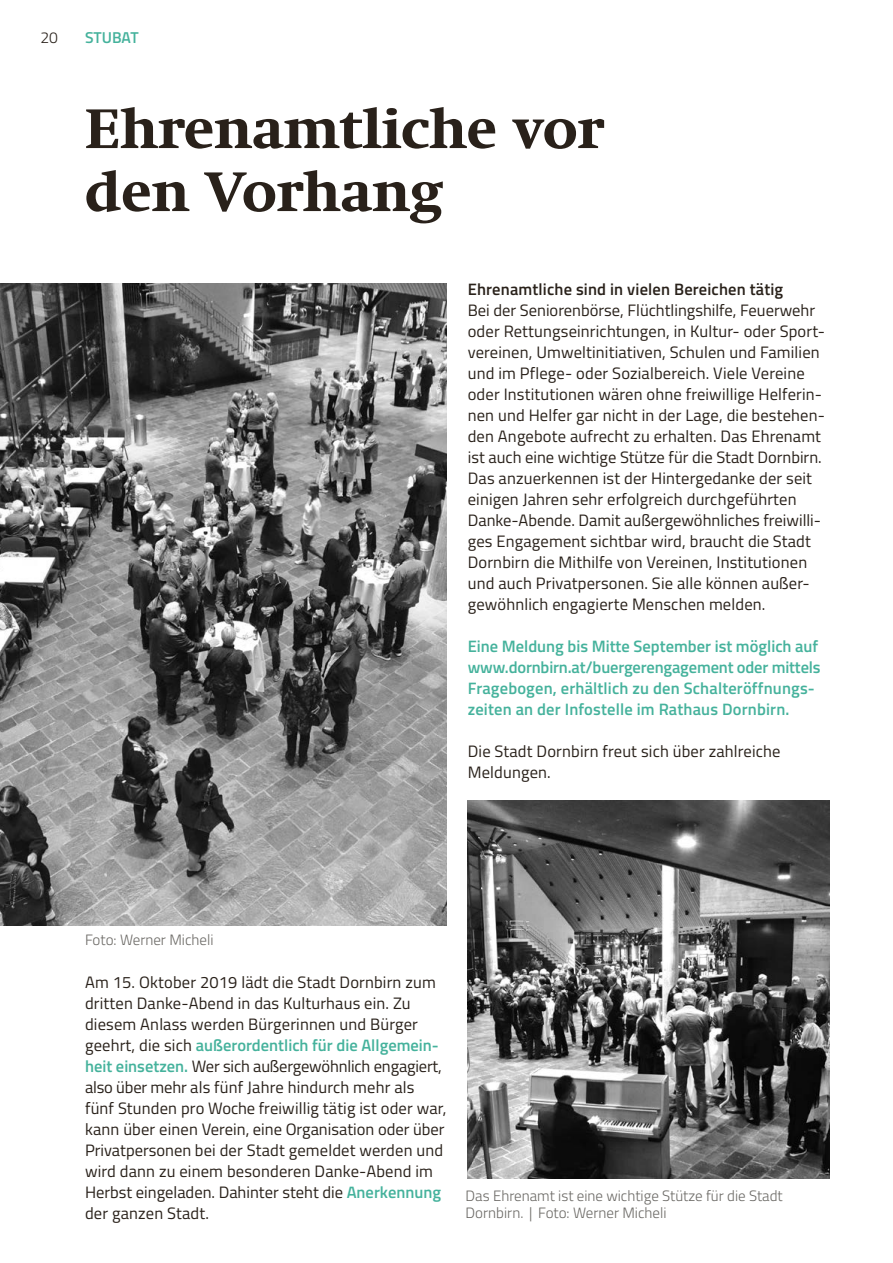
<style>
.page{position:relative;width:893px;height:1263px;background:#fff}
.page>*{position:absolute;margin:0;border:0;box-sizing:border-box;transform-origin:0 0}
.Headline_Schwarz{font:800 54px/63px "Swift";color:#29211a}
.Fließtext___Einzug{font:16.5px/21px "Titillium";letter-spacing:.01em;color:#29211a}
.Fließtext___Einzug-2{font:600 16.5px/21px "Titillium";color:#45b29c}
.Fließtext___Einzug-3{font:600 16.5px "Titillium";letter-spacing:.01em;color:#29211a}
.t1{font:600 15.75px "Titillium";color:#45b29c}
.t2{font:300 15.75px "Titillium";color:#29211a}
.BU_links{font:300 15px/17px "Titillium";color:#6a6864}
.s1{font-weight:600;color:#45b29c}
</style>
<div class="page">
<img style="left:0;top:284px;width:446px;height:641px">
<img style="left:468px;top:800px;width:361px;height:378px">
<p class="t2" style="left:40px;top:26px;width:19px">20</p>
<p class="t1" style="left:85px;top:26px;width:55px">STUBAT</p>
<p class="Headline_Schwarz" style="left:85px;top:98px;width:520px">Ehrenamtliche vor den Vorhang</p>
<p class="Fließtext___Einzug-3" style="left:468px;top:277px;width:317px">Ehrenamtliche sind in vielen Bereichen tätig</p>
<p class="Fließtext___Einzug" style="left:468px;top:299px;width:359px">Bei der Seniorenbörse, Flüchtlingshilfe, Feuerwehr oder Rettungseinrichtungen, in Kultur- oder Sport-</p>
<p class="Fließtext___Einzug" style="left:468px;top:341px;width:359px">vereinen, Umweltinitiativen, Schulen und Familien und im Pflege- oder Sozialbereich. Viele Vereine oder Institutionen wären ohne freiwillige Helferin&shy;nen und Helfer gar nicht in der Lage, die bestehen-</p>
<p class="Fließtext___Einzug" style="left:468px;top:425px;width:356px">den Angebote aufrecht zu erhalten. Das Ehrenamt ist auch eine wichtige Stütze für die Stadt Dornbirn.<br>Das anzuerkennen ist der Hintergedanke der seit einigen Jahren sehr erfolgreich durchgeführten Danke-Abende. Damit außergewöhnliches freiwilli&shy;ges Engagement sichtbar wird, braucht die Stadt Dornbirn die Mithilfe von Vereinen, Institutionen und auch Privatpersonen. Sie alle können außer-</p>
<p class="Fließtext___Einzug" style="left:468px;top:593px;width:299px">gewöhnlich engagierte Menschen melden.</p>
<p class="Fließtext___Einzug-2" style="left:468px;top:635px;width:354px">Eine Meldung bis Mitte September ist möglich auf www.dornbirn.at/buergerengagement oder mittels</p>
<p class="Fließtext___Einzug-2" style="left:468px;top:677px;width:348px">Fragebogen, erhältlich zu den Schalteröffnungs&shy;zeiten an der Infostelle im Rathaus Dornbirn.</p>
<p class="Fließtext___Einzug" style="left:468px;top:740px;width:314px">Die Stadt Dornbirn freut sich über zahlreiche<br>Meldungen.</p>
<p class="BU_links" style="left:85px;top:930px;width:130px">Foto: Werner Micheli</p>
<p class="Fließtext___Einzug" style="left:85px;top:971px;width:363px">Am 15. Oktober 2019 lädt die Stadt Dornbirn zum dritten Danke-Abend in das Kulturhaus ein. Zu diesem Anlass werden Bürgerinnen und Bürger geehrt, die sich <span class="s1">außerordentlich für die Allgemein&shy;heit einsetzen.</span> Wer sich außergewöhnlich engagiert, also über mehr als fünf Jahre hindurch mehr als fünf Stunden pro Woche freiwillig tätig ist oder war, kann über einen Verein, eine Organisation oder über Privatpersonen bei der Stadt gemeldet werden und wird dann zu einem besonderen Danke-Abend im Herbst eingeladen. Dahinter steht die <span class="s1">Anerkennung </span>der ganzen Stadt.</p>
<p class="BU_links" style="left:466px;top:1186px;width:319px">Das Ehrenamt ist eine wichtige Stütze für die Stadt<br>Dornbirn. | Foto: Werner Micheli</p>
</div>
